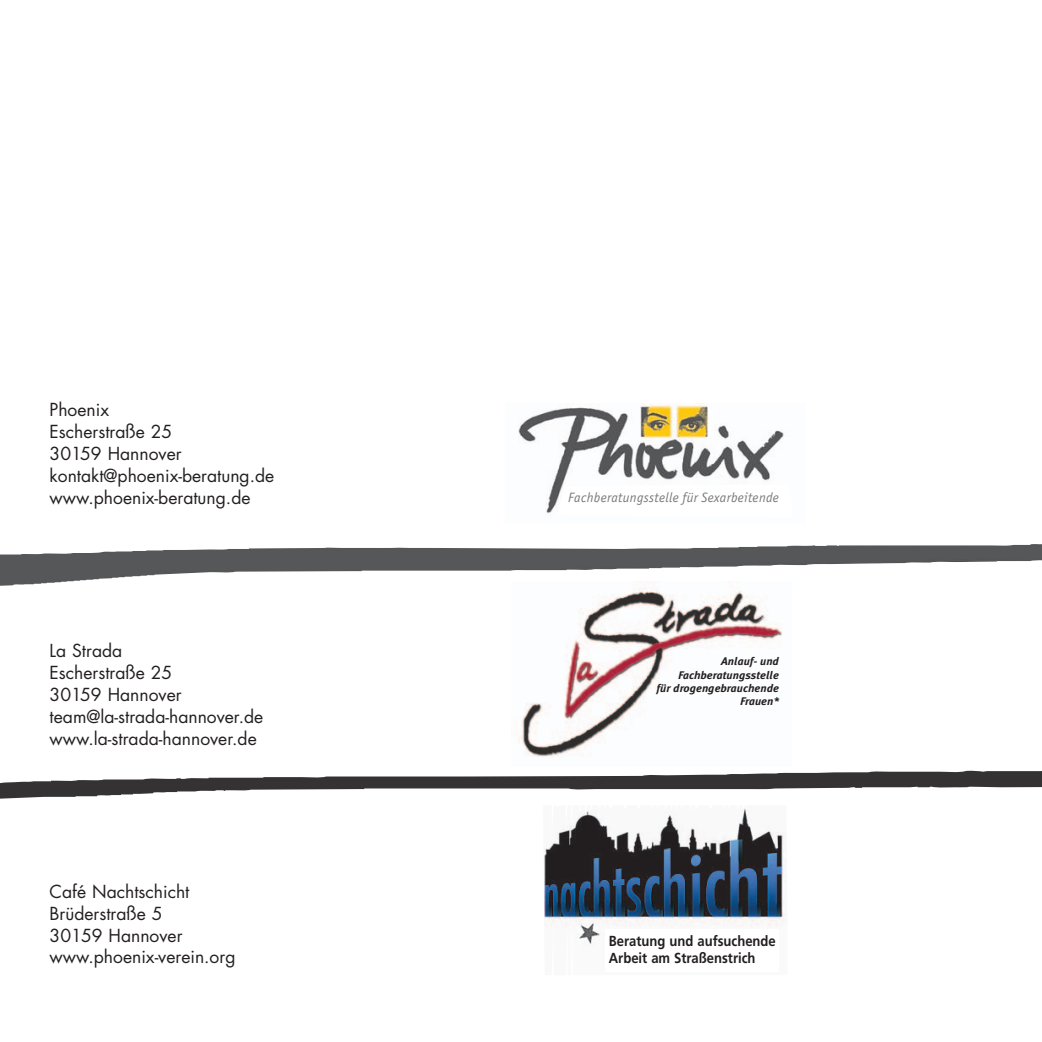
<style>
.page{position:relative;width:1042px;height:1042px;background:#fff}
.page>*{position:absolute;margin:0;border:0;box-sizing:border-box;transform-origin:0 0}
.t1{font:17.5px/21.9px "Futura";color:#231f20}
.t2{font:700 14.53px/17.5px "Frutiger";color:#231f20;scale:.9 1}
.t3{font:italic 13.65px "Officina Sans";letter-spacing:.025em;color:#77797b}
.t4{font:italic 700 11.03px/13.3px "Meta Plus";color:#231f20;text-align:right;scale:1.05 1}
</style>
<div class="page">
<img style="left:518px;top:404px;width:266px;height:111px">
<img style="left:521px;top:588px;width:261px;height:169px">
<img style="left:544px;top:808px;width:242px;height:136px">
<img style="left:0;top:770px;width:1042px;height:28px">
<img style="left:47px;top:544px;width:995px;height:39px">
<div style="left:605px;top:928px;width:174px;height:43px;background:#fff"></div>
<svg style="left:557px;top:484px;width:227px;height:31px"></svg>
<p class="t1" style="left:50px;top:400px;width:226px">Phoenix<br>Escherstraße 25<br>30159 Hannover kontakt@phoenix-beratung.de www.phoenix-beratung.de</p>
<p class="t1" style="left:50px;top:641px;width:215px">La Strada<br>Escherstraße 25<br>30159 Hannover team@la-strada-hannover.de www.la-strada-hannover.de</p>
<p class="t1" style="left:50px;top:882px;width:187px">Café Nachtschicht<br>Brüderstraße 5<br>30159 Hannover www.phoenix-verein.org</p>
<p class="t3" style="left:568px;top:492px;width:212px">Fachberatungsstelle für Sexarbeitende</p>
<p class="t4" style="left:656px;top:656px;width:118px">Anlauf- und<br>Fachberatungsstelle<br>für drogengebrauchende<br>Frauen*</p>
<p class="t2" style="left:609px;top:933px;width:187px">Beratung und aufsuchende<br>Arbeit am Straßenstrich</p>
</div>
